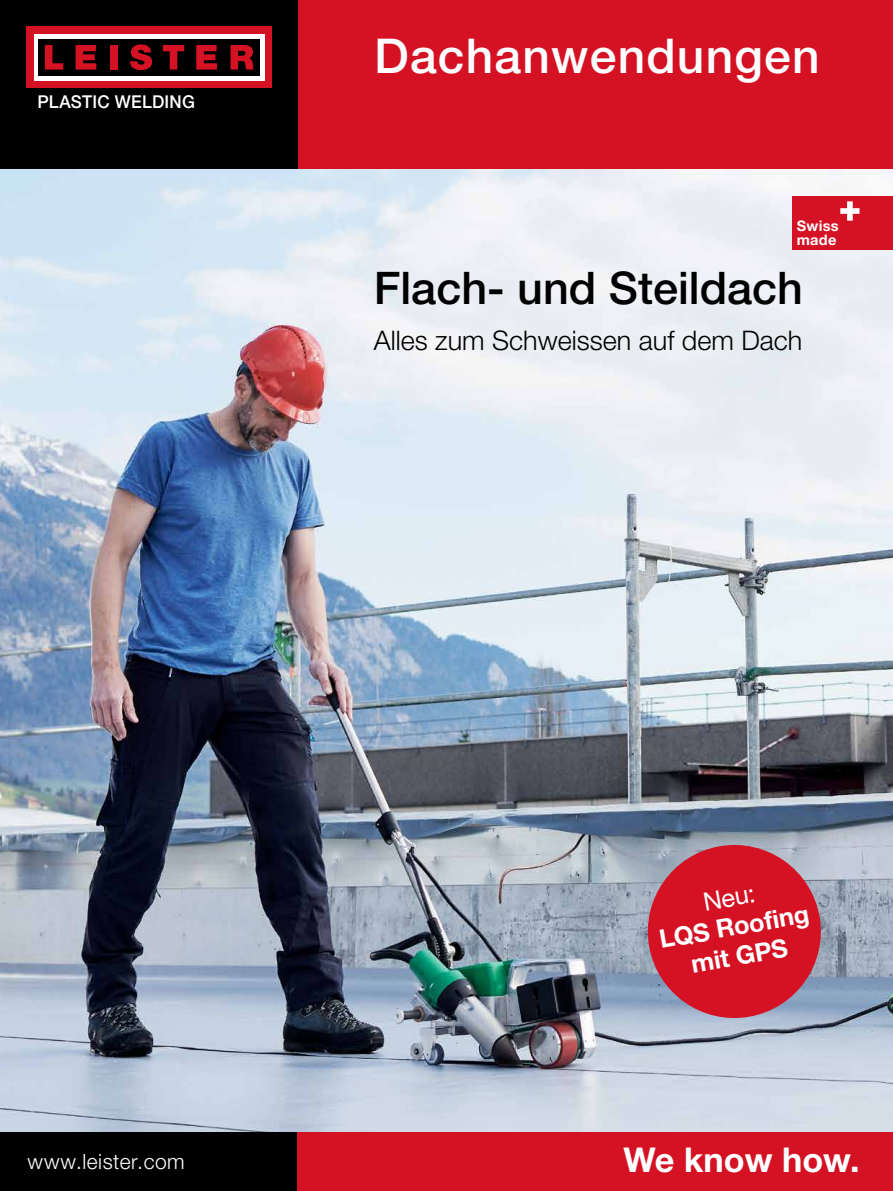
<style>
.page{position:relative;width:893px;height:1191px;background:#fff}
.page>*{position:absolute;margin:0;border:0;box-sizing:border-box;transform-origin:0 0}
.t1{font:500 48px "Helvetica Neue LTW1 G";letter-spacing:.025em;color:#fff}
.t2{font:500 45px "Helvetica Neue LTW1 G";color:#000}
.t3{font:700 34.2px "Helvetica Neue LTW1 G";color:#fff}
.t4{font:300 27px "Helvetica Neue LTW1 G";color:#000}
.t5{font:700 25.35px/29.4px "Helvetica Neue LTW1 G";color:#fff;text-align:center}
.t6{font:25.35px "Helvetica Neue LTW1 G";color:#fff}
.t7{font:300 21px "Helvetica Neue LTW1 G";letter-spacing:.025em;color:#fff}
.t8{font:500 17.7px "Helvetica Neue LTW1 G";letter-spacing:.015em;color:#fff;scale:.96 1}
.t9{font:700 14.55px/13.6px "Helvetica Neue LTW1 G";letter-spacing:.015em;color:#fff}
</style>
<div class="page">
<img style="left:0;top:168px;width:893px;height:964px">
<div style="left:298px;top:0;width:595px;height:168px;background:#d51224"></div>
<div style="left:0;top:1132px;width:298px;height:59px;background:#000"></div>
<div style="left:0;top:0;width:298px;height:168px;background:#000"></div>
<div style="left:298px;top:1132px;width:595px;height:59px;background:#d51224"></div>
<div style="left:792px;top:196px;width:101px;height:54px;background:#d51224"></div>
<svg style="left:840px;top:201px;width:19px;height:20px"></svg>
<div style="left:26px;top:27px;width:246px;height:61px;background:#d51224"></div>
<div style="left:34px;top:34px;width:231px;height:47px;background:#fff"></div>
<div style="left:39px;top:39px;width:221px;height:37px;background:#000"></div>
<svg style="left:45px;top:45px;width:18px;height:25px"></svg>
<svg style="left:76px;top:45px;width:20px;height:25px"></svg>
<div style="left:110px;top:45px;width:7px;height:25px;background:#d51224"></div>
<svg style="left:130px;top:44px;width:22px;height:26px"></svg>
<svg style="left:163px;top:45px;width:21px;height:25px"></svg>
<svg style="left:196px;top:45px;width:21px;height:25px"></svg>
<svg style="left:230px;top:45px;width:24px;height:25px"></svg>
<svg style="left:641px;top:838px;width:187px;height:187px;background:#c34557"></svg>
<p class="t8" style="left:37px;top:91px;width:166px">PLASTIC WELDING</p>
<h1 class="t1" style="left:374px;top:27px;width:447px">Dachanwendungen</h1>
<p class="t9" style="left:797px;top:219px;width:43px">Swiss made</p>
<h2 class="t2" style="left:374px;top:261px;width:431px">Flach- und Steildach</h2>
<p class="t4" style="left:374px;top:324px;width:430px">Alles zum Schweissen auf dem Dach</p>
<p class="t7" style="left:28px;top:1148px;width:159px">www.leister.com</p>
<p class="t6" style="left:701px;top:886px;width:53px;rotate:-10deg">Neu:</p>
<p class="t5" style="left:657px;top:925px;width:153px;rotate:-10deg">LQS Roofi ng mit GPS</p>
<p class="t3" style="left:623px;top:1139px;width:238px">We know how.</p>
</div>
